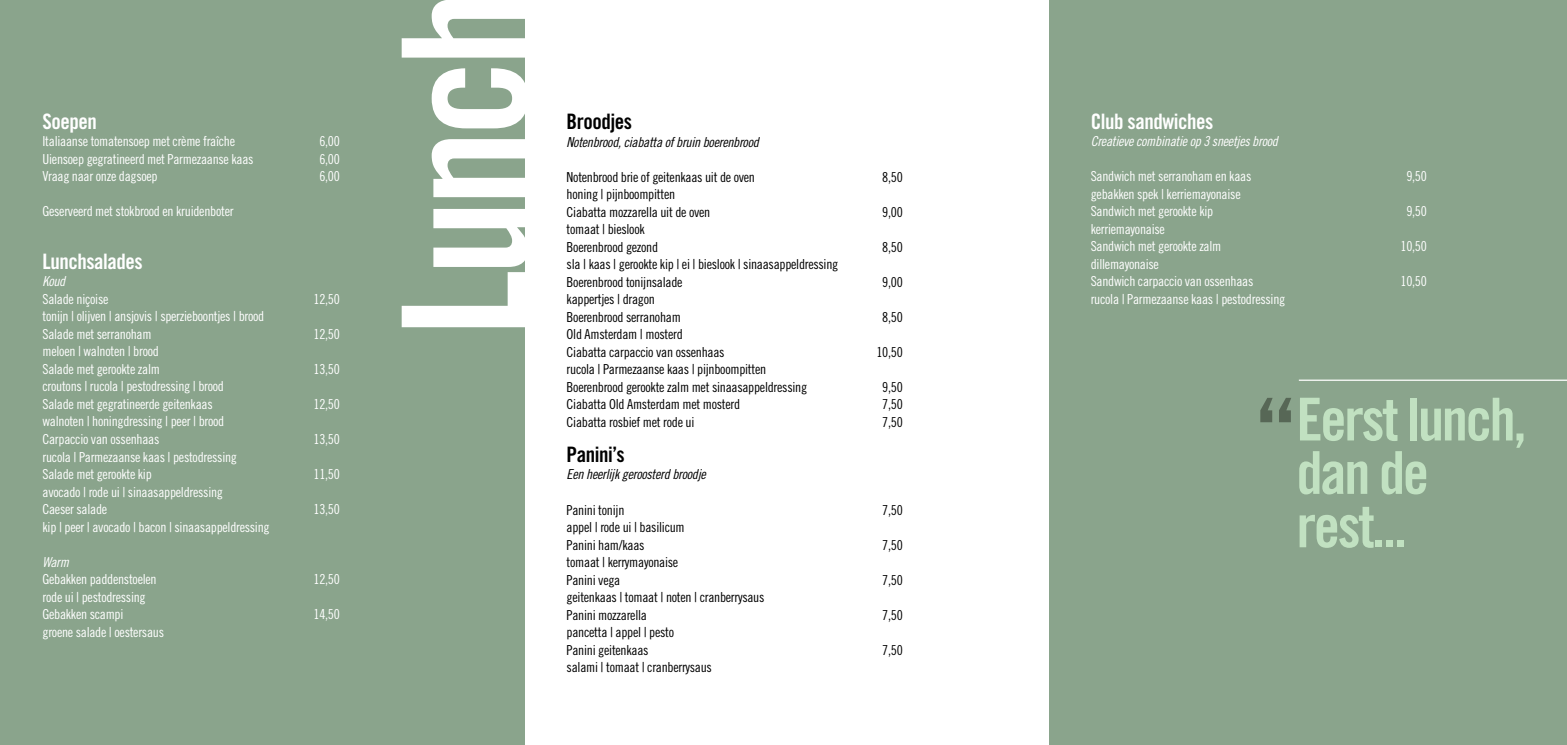
<style>
.page{position:relative;width:1567px;height:745px;background:#fff}
.page>*{position:absolute;margin:0;border:0;box-sizing:border-box;transform-origin:0 0}
.t1{font:172.5px "Trade Gothic Bold Cond Twenty";color:#fff}
.t2{font:59.12px/53.4px "Trade Gothic Bold Cond Twenty";letter-spacing:-.04em;color:#c1e1c1}
.t3{font:21.25px "Trade Gothic Bold Cond Twenty";letter-spacing:-.02em;color:#fff}
.t4{font:21.25px "Trade Gothic Bold Cond Twenty";letter-spacing:-.02em;color:#000}
.t5{font:13.75px/17.5px "Trade Gothic Cond Eighteen";letter-spacing:-.02em;color:#fff}
.t6{font:13.75px/17.5px "Trade Gothic Cond Eighteen";letter-spacing:-.02em;color:#000}
.t7{font:13.75px "Trade Gothic Cond Eighteen Obl";letter-spacing:-.02em;color:#000}
.t8{font:13.75px "Trade Gothic Cond Eighteen Obl";letter-spacing:-.02em;color:#fff}
</style>
<div class="page">
<div style="left:0;top:0;width:524px;height:744px;background:#8aa48c"></div>
<div style="left:1049px;top:0;width:517px;height:744px;background:#8aa48c"></div>
<svg style="left:1260px;top:398px;width:31px;height:24px"></svg>
<hr style="left:1298px;top:379px;width:268px;height:1px;background:#fff">
<h3 class="t3" style="left:43px;top:108px;width:56px">Soepen</h3>
<p class="t5" style="left:43px;top:132px;width:194px">Italiaanse tomatensoep met crème fraîche</p>
<p class="t5" style="left:319px;top:132px;width:22px">6,00</p>
<p class="t5" style="left:43px;top:150px;width:212px">Uiensoep gegratineerd met Parmezaanse kaas</p>
<p class="t5" style="left:319px;top:150px;width:22px">6,00</p>
<p class="t5" style="left:43px;top:167px;width:117px">Vraag naar onze dagsoep</p>
<p class="t5" style="left:319px;top:167px;width:22px">6,00</p>
<p class="t5" style="left:43px;top:202px;width:192px">Geserveerd met stokbrood en kruidenboter</p>
<h3 class="t3" style="left:43px;top:248px;width:102px">Lunchsalades</h3>
<p class="t8" style="left:43px;top:273px;width:24px">Koud</p>
<p class="t5" style="left:43px;top:290px;width:67px">Salade niçoise</p>
<p class="t5" style="left:313px;top:290px;width:28px">12,50</p>
<p class="t5" style="left:43px;top:307px;width:223px">tonijn | olijven | ansjovis | sperzieboontjes | brood<br>Salade met serranoham</p>
<p class="t5" style="left:313px;top:325px;width:28px">12,50</p>
<p class="t5" style="left:43px;top:342px;width:119px">meloen | walnoten | brood<br>Salade met gerookte zalm</p>
<p class="t5" style="left:43px;top:377px;width:183px">croutons | rucola | pestodressing | brood<br>Salade met gegratineerde geitenkaas</p>
<p class="t5" style="left:43px;top:412px;width:183px">walnoten | honingdressing | peer | brood<br>Carpaccio van ossenhaas</p>
<p class="t5" style="left:43px;top:447px;width:196px">rucola | Parmezaanse kaas | pestodressing<br>Salade met gerookte kip</p>
<p class="t5" style="left:43px;top:482px;width:182px">avocado | rode ui | sinaasappeldressing<br>Caeser salade</p>
<p class="t5" style="left:313px;top:360px;width:28px">13,50</p>
<p class="t5" style="left:313px;top:395px;width:28px">12,50</p>
<p class="t5" style="left:313px;top:430px;width:28px">13,50</p>
<p class="t5" style="left:313px;top:465px;width:28px">11,50</p>
<p class="t5" style="left:313px;top:500px;width:28px">13,50</p>
<p class="t5" style="left:43px;top:517px;width:229px">kip | peer | avocado | bacon | sinaasappeldressing</p>
<p class="t8" style="left:43px;top:553px;width:28px">Warm</p>
<p class="t5" style="left:43px;top:570px;width:116px">Gebakken paddenstoelen</p>
<p class="t5" style="left:313px;top:570px;width:28px">12,50</p>
<p class="t5" style="left:43px;top:587px;width:105px">rode ui | pestodressing<br>Gebakken scampi</p>
<p class="t5" style="left:313px;top:605px;width:28px">14,50</p>
<p class="t5" style="left:43px;top:622px;width:123px">groene salade | oestersaus</p>
<h1 class="t1" style="left:360px;top:336px;width:347px;rotate:-90deg">Lunch</h1>
<h3 class="t4" style="left:566px;top:108px;width:67px">Broodjes</h3>
<p class="t7" style="left:566px;top:133px;width:194px">Notenbrood, ciabatta of bruin boerenbrood</p>
<p class="t6" style="left:566px;top:168px;width:190px">Notenbrood brie of geitenkaas uit de oven</p>
<p class="t6" style="left:882px;top:168px;width:22px">8,50</p>
<p class="t6" style="left:566px;top:185px;width:145px">honing | pijnboompitten<br>Ciabatta mozzarella uit de oven</p>
<p class="t6" style="left:882px;top:203px;width:22px">9,00</p>
<p class="t6" style="left:566px;top:220px;width:93px">tomaat | bieslook<br>Boerenbrood gezond</p>
<p class="t6" style="left:566px;top:255px;width:273px">sla | kaas | gerookte kip | ei | bieslook | sinaasappeldressing<br>Boerenbrood tonijnsalade</p>
<p class="t6" style="left:566px;top:290px;width:116px">kappertjes | dragon<br>Boerenbrood serranoham</p>
<p class="t6" style="left:566px;top:325px;width:159px">Old Amsterdam | mosterd<br>Ciabatta carpaccio van ossenhaas</p>
<p class="t6" style="left:566px;top:360px;width:242px">rucola | Parmezaanse kaas | pijnboompitten<br>Boerenbrood gerookte zalm met sinaasappeldressing</p>
<p class="t6" style="left:882px;top:238px;width:22px">8,50</p>
<p class="t6" style="left:882px;top:273px;width:22px">9,00</p>
<p class="t6" style="left:882px;top:308px;width:22px">8,50</p>
<p class="t6" style="left:876px;top:343px;width:28px">10,50</p>
<p class="t6" style="left:882px;top:378px;width:22px">9,50</p>
<p class="t6" style="left:566px;top:395px;width:175px">Ciabatta Old Amsterdam met mosterd</p>
<p class="t6" style="left:882px;top:395px;width:22px">7,50</p>
<p class="t6" style="left:566px;top:413px;width:129px">Ciabatta rosbief met rode ui</p>
<p class="t6" style="left:882px;top:413px;width:22px">7,50</p>
<h3 class="t4" style="left:566px;top:441px;width:59px">Panini’s</h3>
<p class="t7" style="left:566px;top:466px;width:141px">Een heerlijk geroosterd broodje</p>
<p class="t6" style="left:566px;top:500px;width:59px">Panini tonijn</p>
<p class="t6" style="left:882px;top:500px;width:22px">7,50</p>
<p class="t6" style="left:566px;top:518px;width:120px">appel | rode ui | basilicum<br>Panini ham/kaas</p>
<p class="t6" style="left:882px;top:535px;width:22px">7,50</p>
<p class="t6" style="left:566px;top:553px;width:113px">tomaat | kerrymayonaise<br>Panini vega</p>
<p class="t6" style="left:566px;top:588px;width:199px">geitenkaas | tomaat | noten | cranberrysaus<br>Panini mozzarella</p>
<p class="t6" style="left:566px;top:623px;width:109px">pancetta | appel | pesto<br>Panini geitenkaas</p>
<p class="t6" style="left:566px;top:658px;width:147px">salami | tomaat | cranberrysaus</p>
<p class="t6" style="left:882px;top:570px;width:22px">7,50</p>
<p class="t6" style="left:882px;top:605px;width:22px">7,50</p>
<p class="t6" style="left:882px;top:640px;width:22px">7,50</p>
<h3 class="t3" style="left:1090px;top:108px;width:124px">Club sandwiches</h3>
<p class="t8" style="left:1090px;top:133px;width:189px">Creatieve combinatie op 3 sneetjes brood</p>
<p class="t5" style="left:1090px;top:167px;width:162px">Sandwich met serranoham en kaas</p>
<p class="t5" style="left:1406px;top:167px;width:22px">9,50</p>
<p class="t5" style="left:1090px;top:185px;width:151px">gebakken spek | kerriemayonaise<br>Sandwich met gerookte kip</p>
<p class="t5" style="left:1406px;top:202px;width:22px">9,50</p>
<p class="t5" style="left:1090px;top:220px;width:132px">kerriemayonaise<br>Sandwich met gerookte zalm</p>
<p class="t5" style="left:1090px;top:255px;width:164px">dillemayonaise<br>Sandwich carpaccio van ossenhaas</p>
<p class="t5" style="left:1090px;top:290px;width:196px">rucola | Parmezaanse kaas | pestodressing</p>
<p class="t5" style="left:1400px;top:237px;width:28px">10,50</p>
<p class="t5" style="left:1400px;top:272px;width:28px">10,50</p>
<h2 class="t2" style="left:1296px;top:392px;width:232px">Eerst lunch, dan de rest...</h2>
</div>
